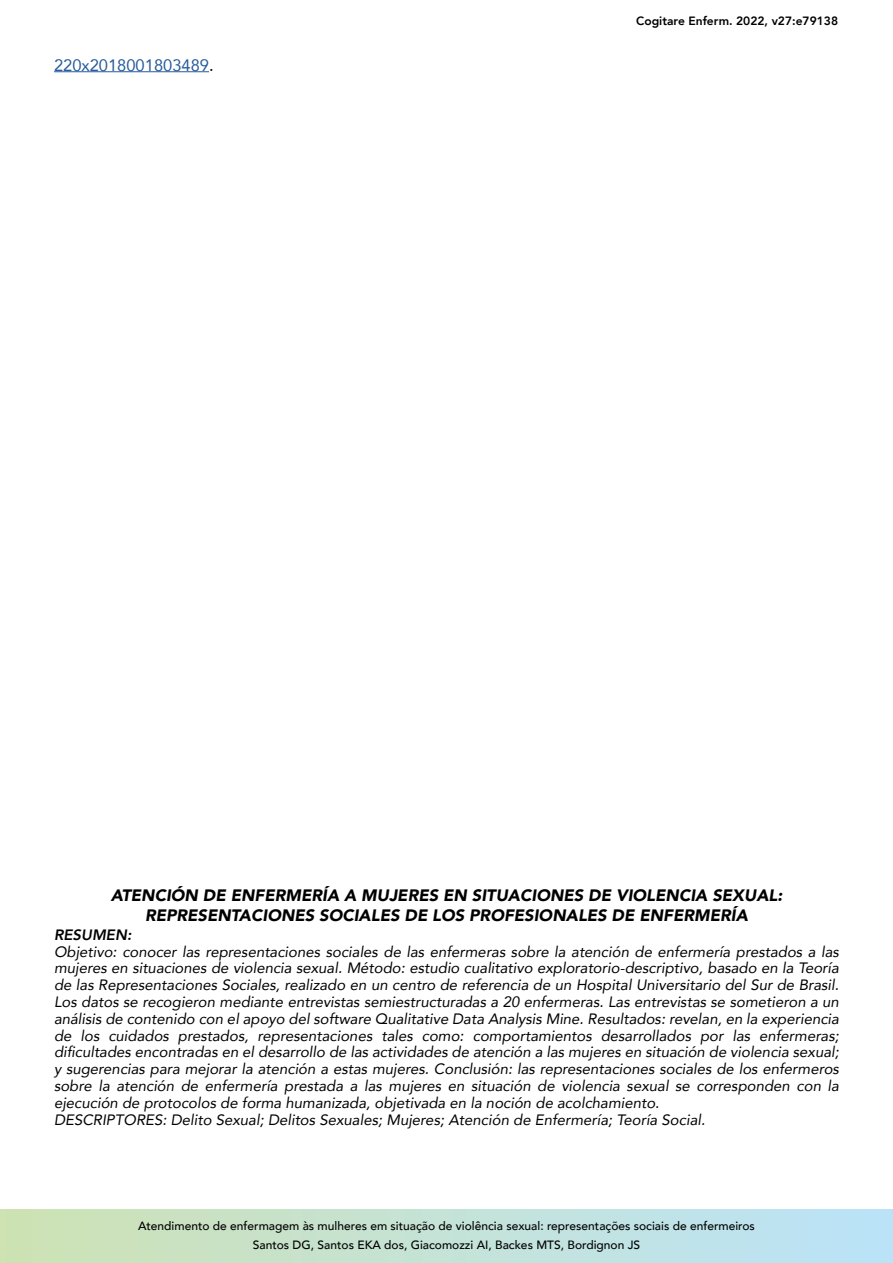
<style>
.page{position:relative;width:893px;height:1263px;background:#fff}
.page>*{position:absolute;margin:0;border:0;box-sizing:border-box;transform-origin:0 0}
.t1{font:italic 900 16.5px/19.2px "Avenir";color:#000;text-align:center}
.t2{font:16.5px "Avenir";color:#275b9b}
.t3{font:italic 15px/16.8px "Avenir";color:#000}
.t4{font:italic 800 15px "Avenir";color:#000}
.t5{font:500 12px/18.6px "Avenir";color:#000;text-align:center}
.t6{font:800 12px "Avenir";color:#000}
.s1{color:#000}
</style>
<div class="page">
<svg style="left:0;top:1209px;width:893px;height:54px;background:#c4e2d6"></svg>
<hr style="left:54px;top:71px;width:155px;height:1px;background:#275b9b">
<p class="t2" style="left:54px;top:52px;width:161px">220x2018001803489<span class="s1">.</span></p>
<p class="t6" style="left:636px;top:12px;width:203px">Cogitare Enferm. 2022, v27:e79138</p>
<p class="t1" style="left:111px;top:886px;width:673px">ATENCIÓN DE ENFERMERÍA A MUJERES EN SITUACIONES DE VIOLENCIA SEXUAL:<br>REPRESENTACIONES SOCIALES DE LOS PROFESIONALES DE ENFERMERÍA</p>
<p class="t4" style="left:54px;top:926px;width:79px">RESUMEN:</p>
<p class="t3" style="left:54px;top:943px;width:786px">Objetivo: conocer las representaciones sociales de las enfermeras sobre la atención de enfermería prestados a las mujeres en situaciones de violencia sexual. Método: estudio cualitativo exploratorio-descriptivo, basado en la Teoría de las Representaciones Sociales, realizado en un centro de referencia de un Hospital Universitario del Sur de Brasil.<br>Los datos se recogieron mediante entrevistas semiestructuradas a 20 enfermeras. Las entrevistas se sometieron a un análisis de contenido con el apoyo del software Qualitative Data Analysis Mine. Resultados: revelan, en la experiencia de los cuidados prestados, representaciones tales como: comportamientos desarrollados por las enfermeras; dificultades encontradas en el desarrollo de las actividades de atención a las mujeres en situación de violencia sexual; y sugerencias para mejorar la atención a estas mujeres. Conclusión: las representaciones sociales de los enfermeros sobre la atención de enfermería prestada a las mujeres en situación de violencia sexual se corresponden con la ejecución de protocolos de forma humanizada, objetivada en la noción de acolchamiento.<br>DESCRIPTORES: Delito Sexual; Delitos Sexuales; Mujeres; Atención de Enfermería; Teoría Social.</p>
<p class="t5" style="left:138px;top:1216px;width:618px">Atendimento de enfermagem às mulheres em situação de violência sexual: representações sociais de enfermeiros<br>Santos DG, Santos EKA dos, Giacomozzi AI, Backes MTS, Bordignon JS</p>
</div>
